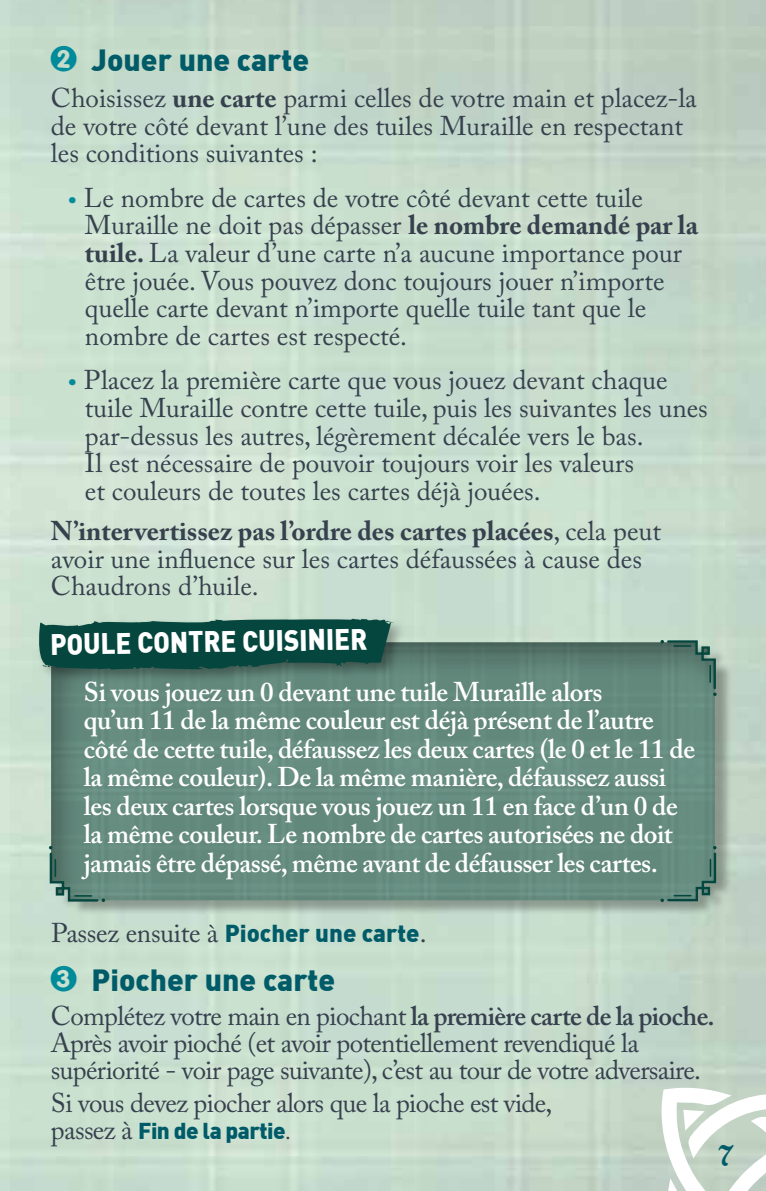
<style>
.page{position:relative;width:766px;height:1191px;background:#fff}
.page>*{position:absolute;margin:0;border:0;box-sizing:border-box;transform-origin:0 0}
.t1{font:33px "Augusta";color:#005b69}
.t2{font:900 30px "DIN";color:#005b69}
.t3{font:900 29.1px "DIN";color:#fff;scale:.9 1}
.t4{font:27px/27.6px "Adobe Caslon Pro";color:#37414e}
.t5{font:600 27px/28.5px "Adobe Caslon Pro";letter-spacing:-.015em;color:#fff}
.t6{font:27px/27px "Adobe Caslon Pro";letter-spacing:-.025em;color:#37414e}
.t7{font:900 22.5px "DIN";letter-spacing:-.025em;color:#005b69}
.s1{font-family:"Circled";font-weight:400;font-size:31.5px;color:#008b9b}
.s2{font-weight:700}
.s3{color:#008b9b}
.s4{font-family:"DIN";font-weight:900;font-size:24px;color:#005b69}
.s5{font-weight:600}
.s6{font-family:"Adobe Caslon Pro";font-weight:400;font-size:27px;color:#37414e}
.s7{font-family:"Adobe Caslon Pro";font-weight:400;color:#37414e}
</style>
<div class="page">
<div style="left:0;top:864px;width:319px;height:274px;background:#cae0cf"></div>
<div style="left:55px;top:642px;width:676px;height:272px;background:#000;opacity:.3"></div>
<div style="left:48px;top:639px;width:669px;height:264px;background:#000;opacity:.32"></div>
<svg style="left:660px;top:846px;width:57px;height:56px;background:#5f867a"></svg>
<svg style="left:48px;top:846px;width:57px;height:56px;background:#60867b"></svg>
<svg style="left:660px;top:639px;width:56px;height:57px;background:#5e8377"></svg>
<svg style="left:654px;top:1079px;width:111px;height:112px"></svg>
<div style="left:36px;top:616px;width:371px;height:68px;background:#000;opacity:.3"></div>
<svg style="left:35px;top:608px;width:358px;height:70px;background:#3b6e63"></svg>
<p class="t2" style="left:51px;top:40px;width:260px"><span class="s1">2</span> Jouer une carte</p>
<p class="t4" style="left:51px;top:84px;width:647px">Choisissez <span class="s2">une carte</span> parmi celles de votre main et placez-la de votre côté devant l’une des tuiles Muraille en respectant les conditions suivantes :</p>
<p class="t4" style="left:85px;top:184px;width:614px;text-indent:-17px"><span class="s3">•</span> Le nombre de cartes de votre côté devant cette tuile Muraille ne doit pas dépasser <span class="s2">le nombre demandé par la tuile.</span> La valeur d’une carte n’a aucune importance pour être jouée. Vous pouvez donc toujours jouer n’importe quelle carte devant n’importe quelle tuile tant que le nombre de cartes est respecté.</p>
<p class="t4" style="left:85px;top:366px;width:624px;text-indent:-17px"><span class="s3">•</span> Placez la première carte que vous jouez devant chaque tuile Muraille contre cette tuile, puis les suivantes les unes par-dessus les autres, légèrement décalée vers le bas.<br>Il est nécessaire de pouvoir toujours voir les valeurs<br>et couleurs de toutes les cartes déjà jouées.</p>
<p class="t4" style="left:51px;top:517px;width:611px"><span class="s2">N’intervertissez pas l’ordre des cartes placées</span>, cela peut avoir une influence sur les cartes défaussées à cause des<br>Chaudrons d’huile.</p>
<p class="t3" style="left:50px;top:625px;width:353px;rotate:-1deg">POULE CONTRE CUISINIER</p>
<p class="t5" style="left:84px;top:677px;width:612px">Si vous jouez un 0 devant une tuile Muraille alors<br>qu’un 11 de la même couleur est déjà présent de l’autre côté de cette tuile, défaussez les deux cartes (le 0 et le 11 de la même couleur). De la même manière, défaussez aussi les deux cartes lorsque vous jouez un 11 en face d’un 0 de la même couleur. Le nombre de cartes autorisées ne doit jamais être dépassé, même avant de défausser les cartes.</p>
<p class="t4" style="left:51px;top:919px;width:377px">Passez ensuite à <span class="s4">Piocher une carte</span>.</p>
<p class="t2" style="left:51px;top:960px;width:286px"><span class="s1">3</span> Piocher une carte</p>
<p class="t6" style="left:51px;top:1002px;width:665px">Complétez votre main en piochant <span class="s5">la première carte de la pioche.<br></span>Après avoir pioché (et avoir potentiellement revendiqué la supériorité - voir page suivante), c’est au tour de votre adversaire.</p>
<p class="t6" style="left:51px;top:1089px;width:503px">Si vous devez piocher alors que la pioche est vide,</p>
<p class="t7" style="left:51px;top:1116px;width:241px"><span class="s6">passez à</span> Fin de la partie<span class="s7">.</span></p>
<p class="t1" style="left:718px;top:1137px;width:18px">7</p>
</div>
